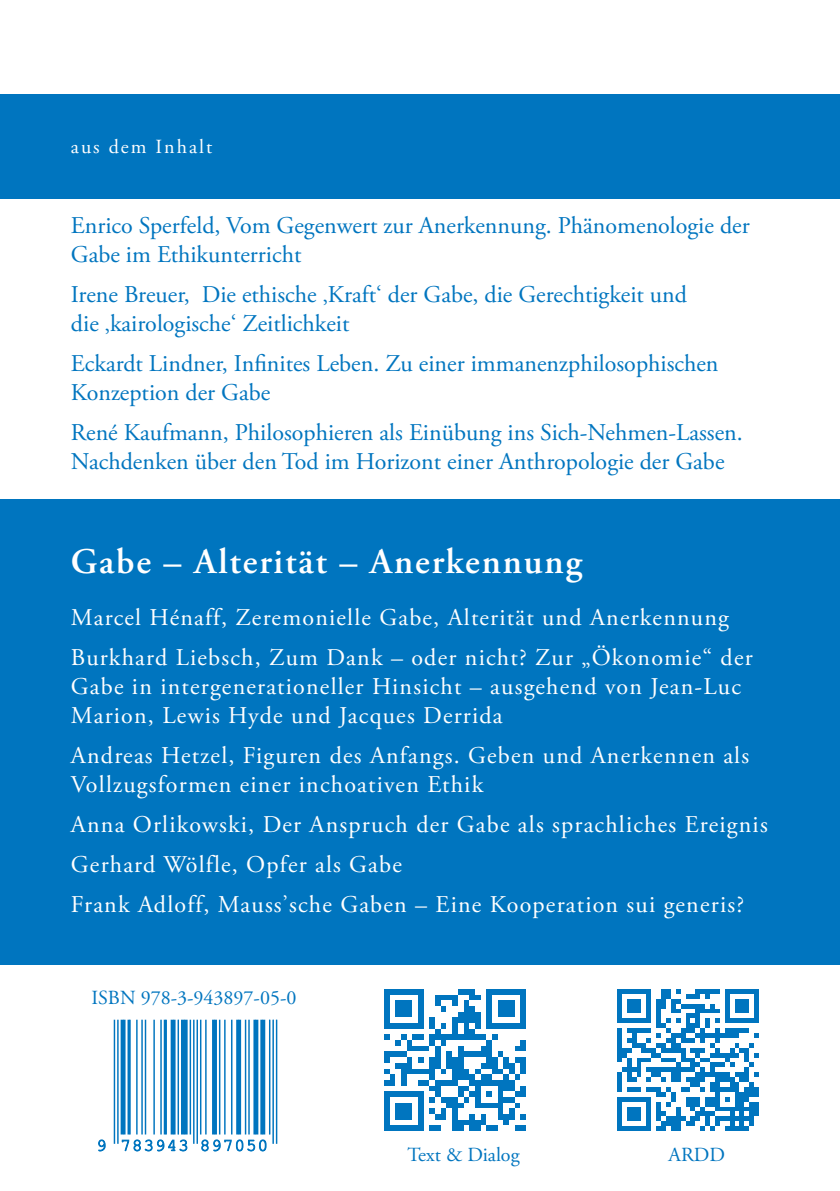
<style>
.page{position:relative;width:840px;height:1191px;background:#fff}
.page>*{position:absolute;margin:0;border:0;box-sizing:border-box;transform-origin:0 0}
.t1{font:600 36px "Adobe Garamond Pro";color:#fff}
.t2{font:24px/40.2px "Adobe Garamond Pro";letter-spacing:.045em;color:#fff}
.t3{font:24px/28.8px "Adobe Garamond Pro";letter-spacing:-.01em;color:#0075bf}
.t4{font:20px "Adobe Garamond Pro";color:#0075bf}
.t5{font:20px "Adobe Garamond Pro";color:#fff}
.t6{font:17.2px "Courier New";letter-spacing:.07em;color:#0075bf}
</style>
<div class="page">
<div style="left:0;top:94px;width:839px;height:104px;background:#0075bf"></div>
<img style="left:384px;top:989px;width:141px;height:141px">
<img style="left:617px;top:989px;width:141px;height:141px">
<hr style="left:117px;top:1019px;width:2px;height:124px;background:#0075bf">
<hr style="left:114px;top:1019px;width:1px;height:124px;background:#0075bf">
<div style="left:120px;top:1019px;width:5px;height:115px;background:#0075bf"></div>
<svg style="left:127px;top:1019px;width:4px;height:115px"></svg>
<hr style="left:160px;top:1019px;width:2px;height:115px;background:#0075bf">
<hr style="left:153px;top:1019px;width:2px;height:115px;background:#0075bf">
<hr style="left:145px;top:1019px;width:1px;height:115px;background:#0075bf">
<hr style="left:141px;top:1019px;width:2px;height:115px;background:#0075bf">
<hr style="left:136px;top:1019px;width:1px;height:115px;background:#0075bf">
<hr style="left:164px;top:1019px;width:3px;height:115px;background:#0075bf">
<div style="left:170px;top:1019px;width:5px;height:115px;background:#0075bf"></div>
<hr style="left:177px;top:1019px;width:2px;height:115px;background:#0075bf">
<div style="left:181px;top:1019px;width:6px;height:115px;background:#0075bf"></div>
<hr style="left:205px;top:1019px;width:1px;height:115px;background:#0075bf">
<hr style="left:200px;top:1019px;width:1px;height:115px;background:#0075bf">
<hr style="left:196px;top:1019px;width:2px;height:124px;background:#0075bf">
<hr style="left:193px;top:1019px;width:1px;height:124px;background:#0075bf">
<hr style="left:189px;top:1019px;width:2px;height:115px;background:#0075bf">
<div style="left:212px;top:1019px;width:5px;height:115px;background:#0075bf"></div>
<hr style="left:231px;top:1019px;width:1px;height:115px;background:#0075bf">
<hr style="left:224px;top:1019px;width:1px;height:115px;background:#0075bf">
<hr style="left:219px;top:1019px;width:1px;height:115px;background:#0075bf">
<div style="left:236px;top:1019px;width:5px;height:115px;background:#0075bf"></div>
<hr style="left:248px;top:1019px;width:1px;height:115px;background:#0075bf">
<hr style="left:245px;top:1019px;width:1px;height:115px;background:#0075bf">
<div style="left:260px;top:1019px;width:5px;height:115px;background:#0075bf"></div>
<div style="left:253px;top:1019px;width:5px;height:115px;background:#0075bf"></div>
<hr style="left:298px;top:1038px;width:1px;height:96px;background:#0075bf">
<hr style="left:276px;top:1019px;width:1px;height:124px;background:#0075bf">
<hr style="left:272px;top:1019px;width:2px;height:124px;background:#0075bf">
<hr style="left:269px;top:1019px;width:1px;height:115px;background:#0075bf">
<div style="left:0;top:499px;width:839px;height:465px;background:#0075bf"></div>
<p class="t5" style="left:71px;top:134px;width:143px">aus dem Inhalt</p>
<p class="t3" style="left:71px;top:212px;width:680px">Enrico Sperfeld, Vom Gegenwert zur Anerkennung. Phänomenologie der<br>Gabe im Ethikunterricht</p>
<p class="t3" style="left:71px;top:281px;width:617px">Irene Breuer, Die ethische ‚Kraft‘ der Gabe, die Gerechtigkeit und die ‚kairologische‘ Zeitlichkeit</p>
<p class="t3" style="left:71px;top:350px;width:648px">Eckardt Lindner, Infinites Leben. Zu einer immanenzphilosophischen<br>Konzeption der Gabe</p>
<p class="t3" style="left:71px;top:418px;width:673px">René Kaufmann, Philosophieren als Einübung ins Sich-Nehmen-Lassen.<br>Nachdenken über den Tod im Horizont einer Anthropologie der Gabe</p>
<h1 class="t1" style="left:71px;top:541px;width:513px">Gabe – Alterität – Anerkennung</h1>
<p class="t2" style="left:71px;top:598px;width:683px">Marcel Hénaff, Zeremonielle Gabe, Alterität und Anerkennung<br>Burkhard Liebsch, Zum Dank – oder nicht? Zur „Ökonomie“ der</p>
<p class="t2" style="left:71px;top:672px;width:671px;line-height:28.8px">Gabe in intergenerationeller Hinsicht – ausgehend von Jean-Luc<br>Marion, Lewis Hyde und Jacques Derrida</p>
<p class="t2" style="left:71px;top:741px;width:679px;line-height:28.8px">Andreas Hetzel, Figuren des Anfangs. Geben und Anerkennen als<br>Vollzugsformen einer inchoativen Ethik</p>
<p class="t2" style="left:71px;top:805px;width:698px">Anna Orlikowski, Der Anspruch der Gabe als sprachliches Ereignis<br>Gerhard Wölfle, Opfer als Gabe<br>Frank Adloff, Mauss’sche Gaben – Eine Kooperation sui generis?</p>
<p class="t4" style="left:91px;top:985px;width:206px">ISBN 978-3-943897-05-0</p>
<p class="t6" style="left:96px;top:1134px;width:173px">9 783943 897050</p>
<p class="t4" style="left:407px;top:1142px;width:114px">Text &amp; Dialog</p>
<p class="t4" style="left:668px;top:1142px;width:58px">ARDD</p>
</div>
